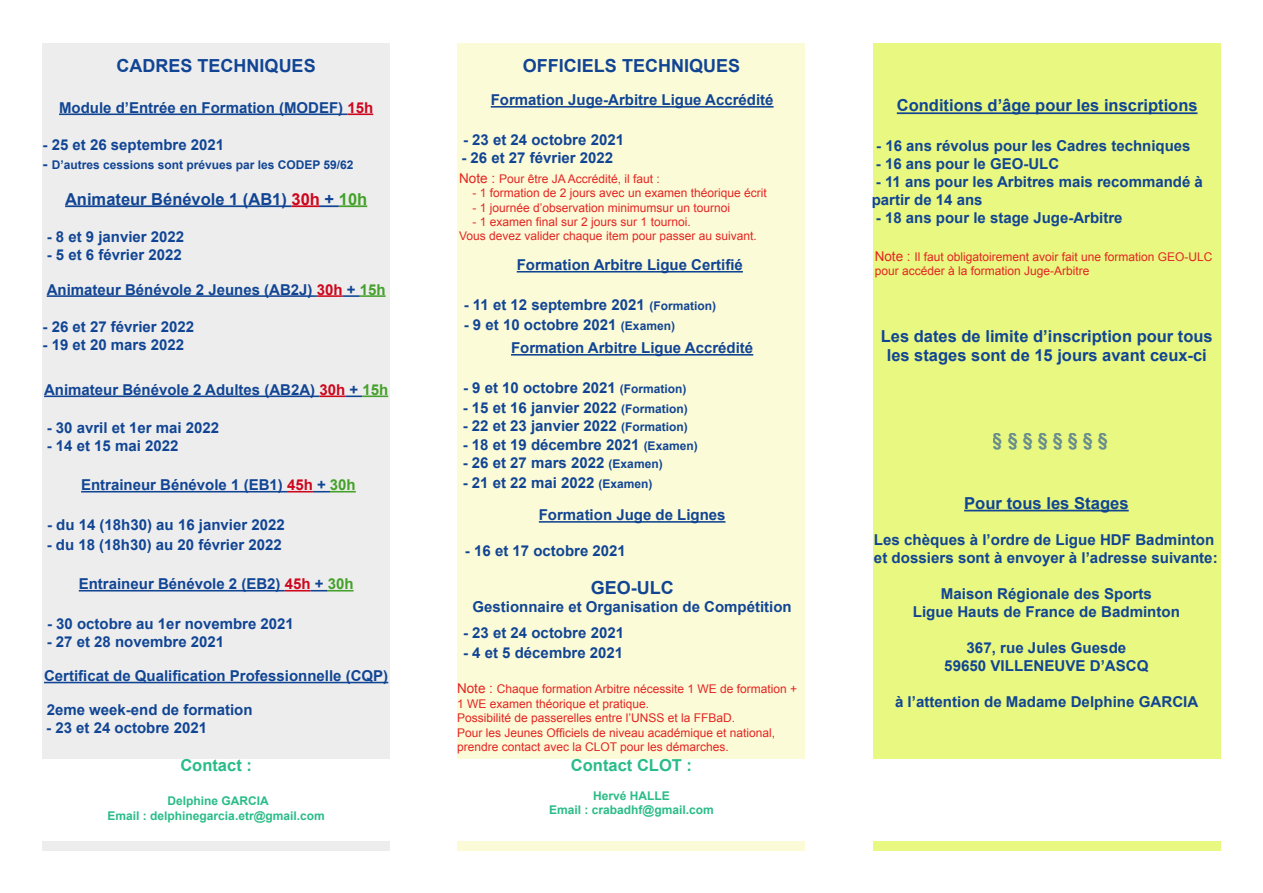
<style>
.page{position:relative;width:1263px;height:893px;background:#fff}
.page>*{position:absolute;margin:0;border:0;box-sizing:border-box;transform-origin:0 0}
.t1{font:700 18px "Arial";color:#114594}
.t2{font:700 16.5px/19.8px "Arial";color:#114594;text-align:center}
.t3{font:700 16.5px "Arial";color:#29bc88}
.t4{font:700 15px/18px "Arial";color:#114594}
.t5{font:12px/14.4px "Arial";color:#e42523}
.t6{font:700 12px/14.4px "Arial";color:#29bc88;text-align:center}
.t7{font:700 12px "Arial";color:#114594}
.s1{color:#cd071e}
.s2{font-size:15px}
.s3{color:#44a12b}
.s4{font-size:13.5px}
.s5{font-size:12px}
</style>
<div class="page">
<div style="left:873px;top:43px;width:347px;height:807px;background:#e9f880"></div>
<div style="left:458px;top:43px;width:347px;height:807px;background:#fcfbd7"></div>
<div style="left:43px;top:43px;width:347px;height:807px;background:#ededed"></div>
<hr style="left:897px;top:112px;width:300px;height:2px;background:#114594">
<hr style="left:59px;top:113px;width:288px;height:2px;background:#114594">
<hr style="left:347px;top:113px;width:26px;height:2px;background:#cd071e">
<hr style="left:65px;top:205px;width:227px;height:2px;background:#114594">
<hr style="left:292px;top:205px;width:28px;height:2px;background:#cd071e">
<svg style="left:320px;top:205px;width:19px;height:2px"></svg>
<hr style="left:339px;top:205px;width:28px;height:2px;background:#44a12b">
<hr style="left:47px;top:295px;width:270px;height:2px;background:#114594">
<hr style="left:317px;top:295px;width:26px;height:2px;background:#cd071e">
<svg style="left:343px;top:295px;width:17px;height:2px"></svg>
<hr style="left:360px;top:295px;width:26px;height:2px;background:#44a12b">
<hr style="left:491px;top:106px;width:283px;height:2px;background:#114594">
<hr style="left:517px;top:271px;width:226px;height:2px;background:#114594">
<hr style="left:511px;top:354px;width:242px;height:2px;background:#114594">
<div style="left:458px;top:759px;width:347px;height:82px;background:#fff"></div>
<div style="left:43px;top:759px;width:347px;height:82px;background:#fff"></div>
<div style="left:873px;top:759px;width:347px;height:82px;background:#fff"></div>
<hr style="left:44px;top:395px;width:275px;height:2px;background:#114594">
<hr style="left:319px;top:395px;width:26px;height:2px;background:#cd071e">
<svg style="left:345px;top:395px;width:17px;height:2px"></svg>
<hr style="left:362px;top:395px;width:26px;height:2px;background:#44a12b">
<hr style="left:81px;top:491px;width:206px;height:1px;background:#114594">
<svg style="left:287px;top:491px;width:69px;height:1px"></svg>
<hr style="left:79px;top:590px;width:206px;height:1px;background:#114594">
<svg style="left:285px;top:590px;width:68px;height:1px"></svg>
<hr style="left:44px;top:682px;width:344px;height:1px;background:#114594">
<hr style="left:964px;top:510px;width:165px;height:1px;background:#114594">
<hr style="left:539px;top:521px;width:186px;height:2px;background:#114594">
<p class="t1" style="left:117px;top:54px;width:201px">CADRES TECHNIQUES</p>
<p class="t1" style="left:523px;top:54px;width:219px">OFFICIELS TECHNIQUES</p>
<p class="t4" style="left:59px;top:99px;width:316px">Module d’Entrée en Formation (MODEF) <span class="s1">15h</span></p>
<p class="t4" style="left:43px;top:137px;width:183px">- 25 et 26 septembre 2021</p>
<p class="t7" style="left:43px;top:156px;width:313px"><span class="s2">-</span> D’autres cessions sont prévues par les CODEP 59/62</p>
<p class="t2" style="left:65px;top:189px;width:304px">Animateur Bénévole 1 (AB1) <span class="s1">30h</span> + <span class="s3">10h</span></p>
<p class="t4" style="left:47px;top:228px;width:139px">- 8 et 9 janvier 2022</p>
<p class="t4" style="left:47px;top:246px;width:137px">- 5 et 6 février 2022</p>
<p class="t4" style="left:47px;top:281px;width:340px">Animateur Bénévole 2 Jeunes (AB2J) <span class="s1">30h</span> + <span class="s3">15h</span></p>
<p class="t4" style="left:43px;top:318px;width:153px">- 26 et 27 février 2022</p>
<p class="t4" style="left:43px;top:336px;width:143px">- 19 et 20 mars 2022</p>
<p class="t4" style="left:44px;top:381px;width:346px">Animateur Bénévole 2 Adultes (AB2A) <span class="s1">30h</span> + <span class="s3">15h</span></p>
<p class="t4" style="left:47px;top:419px;width:174px">- 30 avril et 1er mai 2022</p>
<p class="t4" style="left:47px;top:437px;width:133px">- 14 et 15 mai 2022</p>
<p class="t4" style="left:81px;top:476px;width:276px">Entraineur Bénévole 1 (EB1) <span class="s1">45h</span> + <span class="s3">30h</span></p>
<p class="t4" style="left:47px;top:516px;width:239px">- du 14 (18h30) au 16 janvier 2022</p>
<p class="t4" style="left:47px;top:536px;width:237px">- du 18 (18h30) au 20 février 2022</p>
<p class="t4" style="left:79px;top:575px;width:276px">Entraineur Bénévole 2 (EB2) <span class="s1">45h</span> + <span class="s3">30h</span></p>
<p class="t4" style="left:47px;top:615px;width:248px">- 30 octobre au 1er novembre 2021</p>
<p class="t4" style="left:47px;top:633px;width:179px">- 27 et 28 novembre 2021</p>
<p class="t4" style="left:44px;top:667px;width:346px">Certificat de Qualification Professionnelle (CQP)</p>
<p class="t4" style="left:47px;top:701px;width:207px">2eme week-end de formation</p>
<p class="t4" style="left:46px;top:719px;width:162px">- 23 et 24 octobre 2021</p>
<p class="t3" style="left:180px;top:754px;width:73px">Contact :</p>
<p class="t6" style="left:108px;top:794px;width:219px">Delphine GARCIA<br>Email : delphinegarcia.etr@gmail.com</p>
<p class="t4" style="left:491px;top:91px;width:284px">Formation Juge-Arbitre Ligue Accrédité</p>
<p class="t4" style="left:463px;top:131px;width:162px">- 23 et 24 octobre 2021</p>
<p class="t4" style="left:461px;top:149px;width:153px">- 26 et 27 février 2022</p>
<p class="t5" style="left:459px;top:172px;width:202px"><span class="s4">Note :</span> Pour être JA Accrédité, il faut :</p>
<p class="t5" style="left:473px;top:186px;width:296px">- 1 formation de 2 jours avec un examen théorique écrit</p>
<p class="t5" style="left:473px;top:200px;width:259px">- 1 journée d’observation minimumsur un tournoi</p>
<p class="t5" style="left:459px;top:215px;width:299px;text-indent:13px">- 1 examen final sur 2 jours sur 1 tournoi.<br>Vous devez valider chaque item pour passer au suivant.</p>
<p class="t4" style="left:517px;top:256px;width:228px">Formation Arbitre Ligue Certifié</p>
<p class="t4" style="left:464px;top:296px;width:254px">- 11 et 12 septembre 2021 <span class="s5">(Formation)</span></p>
<p class="t4" style="left:511px;top:313px;width:244px;line-height:23.7px;text-indent:-47px">- 9 et 10 octobre 2021 <span class="s5">(Examen)<br></span>Formation Arbitre Ligue Accrédité</p>
<p class="t4" style="left:463px;top:379px;width:225px">- 9 et 10 octobre 2021 <span class="s5">(Formation)</span></p>
<p class="t4" style="left:463px;top:399px;width:227px">- 15 et 16 janvier 2022 <span class="s5">(Formation)</span></p>
<p class="t4" style="left:463px;top:417px;width:227px">- 22 et 23 janvier 2022 <span class="s5">(Formation)</span></p>
<p class="t4" style="left:463px;top:437px;width:236px">- 18 et 19 décembre 2021 <span class="s5">(Examen)</span></p>
<p class="t4" style="left:463px;top:455px;width:201px">- 26 et 27 mars 2022 <span class="s5">(Examen)</span></p>
<p class="t4" style="left:463px;top:474px;width:191px">- 21 et 22 mai 2022 <span class="s5">(Examen)</span></p>
<p class="t4" style="left:539px;top:506px;width:188px">Formation Juge de Lignes</p>
<p class="t4" style="left:465px;top:542px;width:162px">- 16 et 17 octobre 2021</p>
<p class="t1" style="left:591px;top:576px;width:84px">GEO-ULC</p>
<p class="t4" style="left:472px;top:598px;width:321px">Gestionnaire et Organisation de Compétition</p>
<p class="t4" style="left:463px;top:624px;width:162px">- 23 et 24 octobre 2021</p>
<p class="t4" style="left:463px;top:644px;width:162px">- 4 et 5 décembre 2021</p>
<p class="t5" style="left:457px;top:682px;width:342px"><span class="s4">Note :</span> Chaque formation Arbitre nécessite 1 WE de formation + 1 WE examen théorique et pratique.<br>Possibilité de passerelles entre l’UNSS et la FFBaD.<br>Pour les Jeunes Officiels de niveau académique et national, prendre contact avec la CLOT pour les démarches.</p>
<p class="t3" style="left:571px;top:754px;width:122px">Contact CLOT :</p>
<p class="t6" style="left:549px;top:789px;width:166px">Hervé HALLE<br>Email : crabadhf@gmail.com</p>
<p class="t2" style="left:897px;top:96px;width:302px">Conditions d’âge pour les inscriptions</p>
<p class="t4" style="left:876px;top:137px;width:316px">- 16 ans révolus pour les Cadres techniques</p>
<p class="t4" style="left:876px;top:155px;width:185px">- 16 ans pour le GEO-ULC</p>
<p class="t4" style="left:872px;top:173px;width:333px">- 11 ans pour les Arbitres mais recommandé à partir de 14 ans</p>
<p class="t4" style="left:876px;top:209px;width:248px">- 18 ans pour le stage Juge-Arbitre</p>
<p class="t5" style="left:875px;top:249px;width:339px"><span class="s4">Note :</span> Il faut obligatoirement avoir fait une formation GEO-ULC pour accéder à la formation Juge-Arbitre</p>
<p class="t2" style="left:881px;top:326px;width:333px">Les dates de limite d’inscription pour tous les stages sont de 15 jours avant ceux-ci</p>
<p class="t1" style="left:993px;top:428px;width:117px">§ § § § § § § §</p>
<p class="t2" style="left:964px;top:494px;width:166px">Pour tous les Stages</p>
<p class="t4" style="left:874px;top:531px;width:345px">Les chèques à l’ordre de Ligue HDF Badminton et dossiers sont à envoyer à l’adresse suivante:</p>
<p class="t4" style="left:913px;top:585px;width:269px;text-align:center">Maison Régionale des Sports<br>Ligue Hauts de France de Badminton</p>
<p class="t4" style="left:944px;top:639px;width:206px;text-align:center">367, rue Jules Guesde<br>59650 VILLENEUVE D’ASCQ</p>
<p class="t4" style="left:895px;top:693px;width:305px">à l’attention de Madame Delphine GARCIA</p>
</div>
